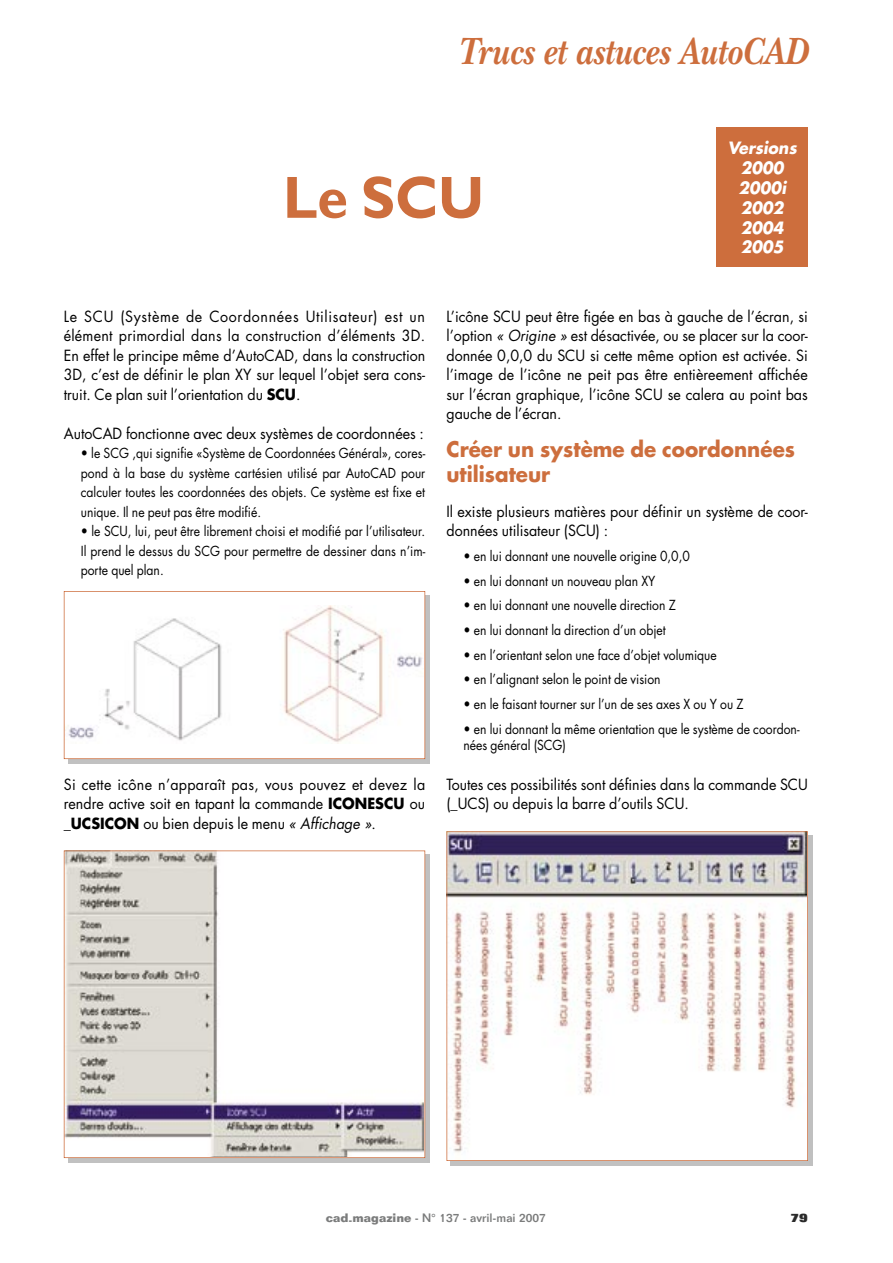
<style>
.page{position:relative;width:893px;height:1263px;background:#fff}
.page>*{position:absolute;margin:0;border:0;box-sizing:border-box;transform-origin:0 0}
.t1{font:700 60px "Gill Sans";color:#cd6e3d;scale:.93 1}
.t2{font:italic 700 39.6px "New Baskerville";color:#cd6e3d;scale:.86 1}
.t3{font:700 21px/25.2px "Futura";color:#cd6e3d;scale:.95 1}
.t4{font:italic 700 16.5px/19.8px "Futura";color:#fff;text-align:center;scale:.95 1}
.t5{font:15px/19.5px "Futura";color:#000;text-align:justify;scale:.95 1}
.t6{font:13.5px/19.5px "Futura";color:#000;text-align:justify;scale:.9 1}
.t7{font:500 12px "Folio";color:#7b7c7c}
.t8{font:800 12px "Folio";color:#2a2a2a}
.s1{font-weight:700}
.s2{font-style:italic}
</style>
<div class="page">
<div style="left:716px;top:128px;width:92px;height:139px;background:#cd6e3d"></div>
<img style="left:68px;top:595px;width:361px;height:168px">
<div style="left:64px;top:591px;width:361px;height:168px;background:#fff"></div>
<img style="left:68px;top:605px;width:354px;height:139px">
<hr style="left:64px;top:591px;width:1px;height:168px;background:#cd6e3d">
<hr style="left:64px;top:758px;width:361px;height:1px;background:#cd6e3d">
<hr style="left:424px;top:591px;width:1px;height:168px;background:#cd6e3d">
<hr style="left:64px;top:591px;width:361px;height:1px;background:#cd6e3d">
<img style="left:68px;top:855px;width:361px;height:307px">
<img style="left:65px;top:851px;width:359px;height:305px">
<hr style="left:64px;top:851px;width:1px;height:307px;background:#cd6e3d">
<hr style="left:64px;top:1157px;width:361px;height:1px;background:#cd6e3d">
<hr style="left:424px;top:851px;width:1px;height:307px;background:#cd6e3d">
<hr style="left:64px;top:850px;width:361px;height:1px;background:#cd6e3d">
<img style="left:447px;top:832px;width:359px;height:327px">
<hr style="left:446px;top:832px;width:1px;height:328px;background:#cd6e3d">
<hr style="left:447px;top:1160px;width:360px;height:1px;background:#cd6e3d">
<hr style="left:807px;top:832px;width:1px;height:328px;background:#cd6e3d">
<hr style="left:447px;top:831px;width:360px;height:1px;background:#cd6e3d">
<h2 class="t2" style="left:457px;top:29px;width:409px">Trucs et astuces AutoCAD</h2>
<h1 class="t1" style="left:283px;top:162px;width:218px">Le SCU</h1>
<p class="t4" style="left:728px;top:138px;width:74px">Versions<br>2000<br>2000i<br>2002<br>2004<br>2005</p>
<p class="t5" style="left:64px;top:306px;width:382px">Le SCU (Système de Coordonnées Utilisateur) est un élément primordial dans la construction d’éléments 3D.<br>En effet le principe même d’AutoCAD, dans la construction 3D, c’est de définir le plan XY sur lequel l’objet sera cons&shy;truit. Ce plan suit l’orientation du <span class="s1">SCU</span>.</p>
<p class="t5" style="left:64px;top:423px;width:381px">AutoCAD fonctionne avec deux systèmes de coordonnées :</p>
<p class="t6" style="left:81px;top:443px;width:384px">• le SCG ,qui signifie «Système de Coordonnées Général», cores&shy;pond à la base du système cartésien utilisé par AutoCAD pour calculer toutes les coordonnées des objets. Ce système est fixe et unique. Il ne peut pas être modifié.</p>
<p class="t6" style="left:81px;top:521px;width:384px">• le SCU, lui, peut être librement choisi et modifié par l’utilisateur.<br>Il prend le dessus du SCG pour permettre de dessiner dans n’im&shy;porte quel plan.</p>
<p class="t5" style="left:64px;top:774px;width:382px">Si cette icône n’apparaît pas, vous pouvez et devez la rendre active soit en tapant la commande <span class="s1">ICONESCU</span> ou <span class="s1">_UCSICON</span> ou bien depuis le menu <span class="s2">« Affichage »</span>.</p>
<p class="t5" style="left:446px;top:306px;width:382px">L’icône SCU peut être figée en bas à gauche de l’écran, si l’option <span class="s2">« Origine »</span> est désactivée, ou se placer sur la coor&shy;donnée 0,0,0 du SCU si cette même option est activée. Si l’image de l’icône ne peit pas être entièreement affichée sur l’écran graphique, l’icône SCU se calera au point bas gauche de l’écran.</p>
<h3 class="t3" style="left:446px;top:436px;width:368px">Créer un système de coordonnées utilisateur</h3>
<p class="t5" style="left:446px;top:501px;width:382px">Il existe plusieurs matières pour définir un système de coor&shy;données utilisateur (SCU) :</p>
<p class="t6" style="left:463px;top:546px;width:253px">• en lui donnant une nouvelle origine 0,0,0</p>
<p class="t6" style="left:463px;top:571px;width:215px">• en lui donnant un nouveau plan XY</p>
<p class="t6" style="left:463px;top:596px;width:237px">• en lui donnant une nouvelle direction Z</p>
<p class="t6" style="left:463px;top:620px;width:226px">• en lui donnant la direction d’un objet</p>
<p class="t6" style="left:463px;top:645px;width:283px">• en l’orientant selon une face d’objet volumique</p>
<p class="t6" style="left:463px;top:670px;width:221px">• en l’alignant selon le point de vision</p>
<p class="t6" style="left:463px;top:694px;width:313px">• en le faisant tourner sur l’un de ses axes X ou Y ou Z</p>
<p class="t6" style="left:463px;top:721px;width:375px;line-height:16.2px">• en lui donnant la même orientation que le système de coordon&shy;nées général (SCG)</p>
<p class="t5" style="left:446px;top:774px;width:382px">Toutes ces possibilités sont définies dans la commande SCU (_UCS) ou depuis la barre d’outils SCU.</p>
<p class="t7" style="left:326px;top:1210px;width:221px"><span class="s1">cad-magazine</span> - N° 137 - avril-mai 2007</p>
<p class="t8" style="left:791px;top:1210px;width:19px">79</p>
</div>
